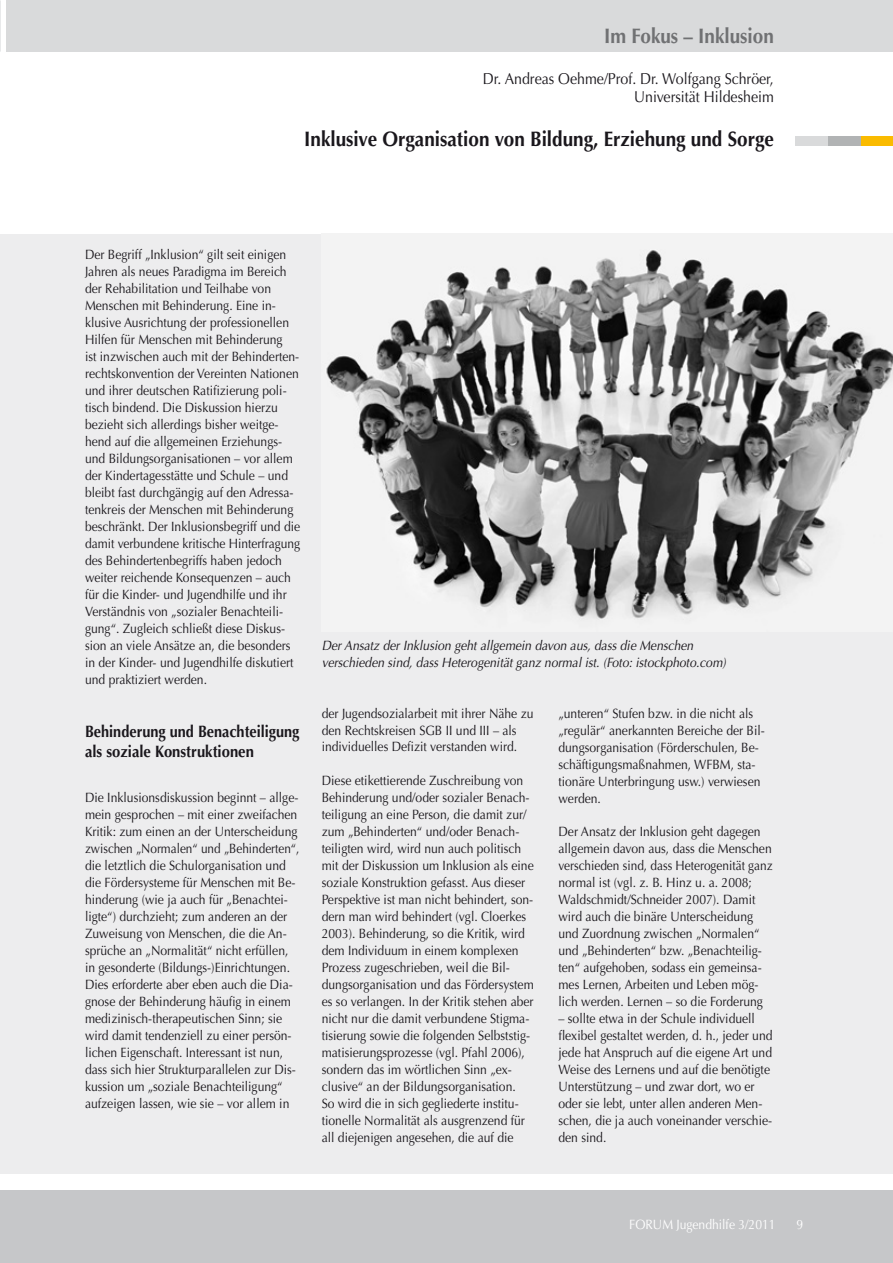
<style>
.page{position:relative;width:893px;height:1263px;background:#fff}
.page>*{position:absolute;margin:0;border:0;box-sizing:border-box;transform-origin:0 0}
.t1{font:700 21px "Optima";color:#1a171c;scale:.9 1}
.t2{font:700 21px "Optima";color:#707173;scale:.9 1}
.t3{font:700 16.5px/19.8px "Optima";color:#1a171c;scale:.88 1}
.t4{font:15.75px/18px "Optima";color:#1a171c;text-align:right;scale:.9 1}
.t5{font:13.5px/17px "Optima";color:#1a171c;scale:.9 1}
.t6{font:italic 13.5px/17px "Optima";color:#1a171c;scale:.9 1}
.t7{font:13.5px "Optima";color:#fff;scale:.9 1}
</style>
<div class="page">
<div style="left:6px;top:0;width:887px;height:51px;background:#d9dadb"></div>
<div style="left:0;top:1191px;width:893px;height:72px;background:#c6c7c9"></div>
<div style="left:860px;top:136px;width:33px;height:10px;background:#fabb00"></div>
<div style="left:828px;top:136px;width:32px;height:10px;background:#b1b3b4"></div>
<div style="left:795px;top:136px;width:33px;height:10px;background:#d9dadb"></div>
<div style="left:0;top:234px;width:893px;height:940px;background:#ededee"></div>
<img style="left:326px;top:250px;width:567px;height:369px">
<h1 class="t2" style="left:604px;top:23px;width:190px">Im Fokus – Inklusion</h1>
<p class="t4" style="left:483px;top:70px;width:325px">Dr. Andreas Oehme/Prof. Dr. Wolfgang Schröer,<br>U niversität Hildesheim</p>
<h1 class="t1" style="left:304px;top:127px;width:523px">Inklusive Organisation von Bildung, Erziehung und Sorge</h1>
<p class="t5" style="left:85px;top:246px;width:241px">Der Begriff „Inklusion“ gilt seit einigen Jahren als neues Paradigma im Bereich der Rehabilitation und Teilhabe von Menschen mit Behinderung. Eine in&shy;klusive Ausrichtung der professionellen Hilfen für Menschen mit Behinderung<br>ist inzwischen auch mit der Behinderten&shy;rechtskonvention der Vereinten Nationen und ihrer deutschen Ratifizierung poli&shy;tisch bindend. Die Diskussion hierzu bezieht sich allerdings bisher weitge&shy;hend auf die allgemeinen Erziehungs&shy;und Bildungsorganisationen – vor allem der Kindertagesstätte und Schule – und bleibt fast durchgängig auf den Adressa&shy;tenkreis der Menschen mit Behinderung beschränkt. Der Inklusionsbegriff und die damit verbundene kritische Hinterfragung des Behindertenbegriffs haben jedoch weiter reichende Konsequenzen – auch für die Kinder- und Jugendhilfe und ihr Verständnis von „sozialer Benachteili&shy;gung“. Zugleich schließt diese Diskus&shy;sion an viele Ansätze an, die besonders in der Kinder- und Jugendhilfe diskutiert und praktiziert werden.</p>
<p class="t3" style="left:85px;top:722px;width:245px">Behinderung und Benachteiligung als soziale Konstruktionen</p>
<p class="t5" style="left:85px;top:789px;width:240px">Die Inklusionsdiskussion beginnt – allge&shy;mein gesprochen – mit einer zweifachen Kritik: zum einen an der U nterscheidung zwischen „Normalen“ und „Behinderten“, die letztlich die Schulorganisation und die Fördersysteme für Menschen mit Be&shy;hinderung (wie ja auch für „Benachtei&shy;ligte“) durchzieht; zum anderen an der Zuweisung von Menschen, die die An&shy;sprüche an „Normalität“ nicht erfüllen, in gesonderte (Bildungs-)Einrichtungen.<br>Dies erforderte aber eben auch die Dia&shy;gnose der Behinderung häufig in einem medizinisch-therapeutischen Sinn; sie wird damit tendenziell zu einer persön&shy;lichen Eigenschaft. Interessant ist nun, dass sich hier Strukturparallelen zur Dis&shy;kussion um „soziale Benachteiligung“ aufzeigen lassen, wie sie – vor allem in</p>
<p class="t6" style="left:322px;top:637px;width:450px">Der Ansatz der Inklusion geht allgemein davon aus, dass die Menschen verschieden sind, dass Heterogenität ganz normal ist. (Foto: istockphoto.com)</p>
<p class="t5" style="left:322px;top:705px;width:237px">der Jugendsozialarbeit mit ihrer Nähe zu den Rechtskreisen SGB II und III – als individuelles Defizit verstanden wird.</p>
<p class="t5" style="left:322px;top:772px;width:237px">Diese etikettierende Zuschreibung von Behinderung und/oder sozialer Benach&shy;teiligung an eine Person, die damit zur/ zum „Behinderten“ und/oder Benach&shy;teiligten wird, wird nun auch politisch mit der Diskussion um Inklusion als eine soziale Konstruktion gefasst. Aus dieser Perspektive ist man nicht behindert, son&shy;dern man wird behindert (vgl. Cloerkes 2003). Behinderung, so die Kritik, wird dem Individuum in einem komplexen Prozess zugeschrieben, weil die Bil&shy;dungsorganisation und das Fördersystem es so verlangen. In der Kritik stehen aber nicht nur die damit verbundene Stigma&shy;tisierung sowie die folgenden Selbststig&shy;matisierungsprozesse (vgl. Pfahl 2006), sondern das im wörtlichen Sinn „ex&shy;clusive“ an der Bildungsorganisation.<br>So wird die in sich gegliederte institu&shy;tionelle Normalität als ausgrenzend für all diejenigen angesehen, die auf die</p>
<p class="t5" style="left:558px;top:705px;width:231px">„unteren“ Stufen bzw. in die nicht als „regulär“ anerkannten Bereiche der Bil&shy;dungsorganisation (Förderschulen, Be&shy;schäftigungsmaßnahmen, WFBM, sta&shy;tionäre U nterbringung usw.) verwiesen werden.</p>
<p class="t5" style="left:558px;top:823px;width:240px">Der Ansatz der Inklusion geht dagegen allgemein davon aus, dass die Menschen verschieden sind, dass Heterogenität ganz normal ist (vgl. z. B. Hinz u. a. 2008; Waldschmidt/Schneider 2007). Damit wird auch die binäre U nterscheidung und Zuordnung zwischen „Normalen“ und „Behinderten“ bzw. „Benachteilig&shy;ten“ aufgehoben, sodass ein gemeinsa&shy;mes Lernen, Arbeiten und Leben mög&shy;lich werden. Lernen – so die Forderung</p>
<p class="t5" style="left:558px;top:1010px;width:239px">– sollte etwa in der Schule individuell flexibel gestaltet werden, d. h., jeder und jede hat Anspruch auf die eigene Art und Weise des Lernens und auf die benötigte U nterstützung – und zwar dort, wo er oder sie lebt, unter allen anderen Men&shy;schen, die ja auch voneinander verschie&shy;den sind.</p>
<p class="t7" style="left:629px;top:1216px;width:164px">Forum Jugendhilfe 3/2011</p>
<p class="t7" style="left:797px;top:1216px;width:9px">9</p>
</div>
